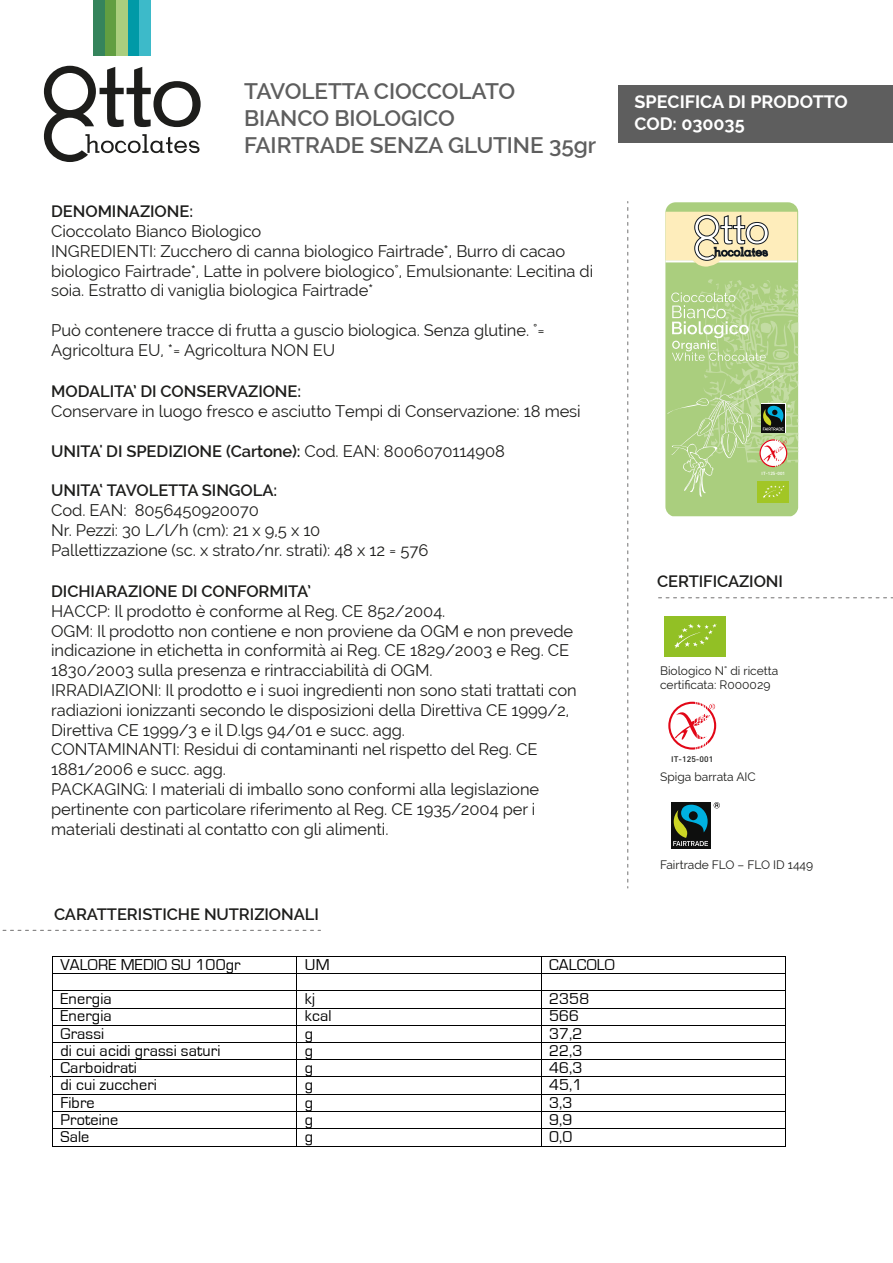
<style>
.page{position:relative;width:893px;height:1263px;background:#fff}
.page>*{position:absolute;margin:0;border:0;box-sizing:border-box;transform-origin:0 0}
.t1{font:600 22.5px/27px "Raleway";letter-spacing:-.005em;color:#5e5e5e}
.t2{font:700 18px/21.6px "Raleway";color:#fff}
.t3{font:16.5px/19.8px "Raleway";letter-spacing:-.005em;color:#1d1d1b}
.t4{font:600 16.5px "Raleway";letter-spacing:-.005em;color:#1d1d1b}
.t5{font:16.2px "Eurostile";letter-spacing:.01em;color:#000}
.t6{font:12px/14.4px "Raleway";color:#1d1d1b}
.t7{font:500 7.95px "DIN Pro";color:#1d1d1b;scale:1.08 1}
.t8{font:500 4.5px "DIN Pro";color:#fff;scale:1.08 1}
.s1{font-weight:400}
</style>
<div class="page">
<div style="left:619px;top:85px;width:274px;height:58px;background:#5e5e5e"></div>
<svg style="left:44px;top:66px;width:157px;height:96px"></svg>
<div style="left:94px;top:0;width:11px;height:56px;background:#35845c"></div>
<div style="left:105px;top:0;width:12px;height:56px;background:#619e41"></div>
<div style="left:117px;top:0;width:11px;height:56px;background:#aace7e"></div>
<div style="left:128px;top:0;width:11px;height:56px;background:#009aa7"></div>
<div style="left:139px;top:0;width:12px;height:56px;background:#3dbac9"></div>
<svg style="left:627px;top:201px;width:1px;height:687px"></svg>
<svg style="left:710px;top:802px;width:1px;height:47px"></svg>
<svg style="left:714px;top:802px;width:6px;height:6px"></svg>
<div style="left:671px;top:802px;width:39px;height:47px;background:#0e0f0e"></div>
<svg style="left:673px;top:805px;width:35px;height:41px"></svg>
<div style="left:664px;top:616px;width:62px;height:41px;background:#92c025"></div>
<svg style="left:674px;top:624px;width:43px;height:24px"></svg>
<svg style="left:668px;top:702px;width:48px;height:47px"></svg>
<svg style="left:659px;top:597px;width:234px;height:1px"></svg>
<svg style="left:2px;top:930px;width:319px;height:1px"></svg>
<hr style="left:53px;top:956px;width:243px;height:1px;background:#000">
<hr style="left:297px;top:956px;width:244px;height:1px;background:#000">
<hr style="left:541px;top:956px;width:244px;height:1px;background:#000">
<hr style="left:53px;top:973px;width:243px;height:1px;background:#000">
<hr style="left:297px;top:973px;width:244px;height:1px;background:#000">
<hr style="left:541px;top:973px;width:244px;height:1px;background:#000">
<hr style="left:53px;top:990px;width:243px;height:1px;background:#000">
<hr style="left:297px;top:990px;width:244px;height:1px;background:#000">
<hr style="left:541px;top:990px;width:244px;height:1px;background:#000">
<hr style="left:53px;top:1008px;width:243px;height:1px;background:#000">
<hr style="left:297px;top:1008px;width:244px;height:1px;background:#000">
<hr style="left:541px;top:1008px;width:244px;height:1px;background:#000">
<hr style="left:53px;top:1025px;width:243px;height:1px;background:#000">
<hr style="left:297px;top:1025px;width:244px;height:1px;background:#000">
<hr style="left:541px;top:1025px;width:244px;height:1px;background:#000">
<hr style="left:53px;top:1042px;width:243px;height:1px;background:#000">
<hr style="left:297px;top:1042px;width:244px;height:1px;background:#000">
<hr style="left:541px;top:1042px;width:244px;height:1px;background:#000">
<hr style="left:53px;top:1059px;width:243px;height:1px;background:#000">
<hr style="left:297px;top:1059px;width:244px;height:1px;background:#000">
<hr style="left:541px;top:1059px;width:244px;height:1px;background:#000">
<hr style="left:53px;top:1076px;width:243px;height:1px;background:#000">
<hr style="left:297px;top:1076px;width:244px;height:1px;background:#000">
<hr style="left:541px;top:1076px;width:244px;height:1px;background:#000">
<hr style="left:53px;top:1094px;width:243px;height:1px;background:#000">
<hr style="left:297px;top:1094px;width:244px;height:1px;background:#000">
<hr style="left:541px;top:1094px;width:244px;height:1px;background:#000">
<hr style="left:53px;top:1111px;width:243px;height:1px;background:#000">
<hr style="left:297px;top:1111px;width:244px;height:1px;background:#000">
<hr style="left:541px;top:1111px;width:244px;height:1px;background:#000">
<hr style="left:53px;top:1128px;width:243px;height:1px;background:#000">
<hr style="left:297px;top:1128px;width:244px;height:1px;background:#000">
<hr style="left:541px;top:1128px;width:244px;height:1px;background:#000">
<svg style="left:50px;top:956px;width:3px;height:191px"></svg>
<hr style="left:53px;top:1146px;width:243px;height:1px;background:#000">
<svg style="left:296px;top:956px;width:1px;height:191px"></svg>
<hr style="left:297px;top:1146px;width:244px;height:1px;background:#000">
<svg style="left:541px;top:957px;width:1px;height:189px"></svg>
<hr style="left:541px;top:1146px;width:244px;height:1px;background:#000">
<svg style="left:785px;top:956px;width:1px;height:191px"></svg>
<svg style="left:665px;top:202px;width:133px;height:314px;background:#b8d08f"></svg>
<h1 class="t1" style="left:244px;top:77px;width:353px">TAVOLETTA CIOCCOLATO<br>BIANCO BIOLOGICO<br>FAIRTRADE SENZA GLUTINE 35gr</h1>
<p class="t4" style="left:51px;top:202px;width:143px">DENOMINAZIONE:</p>
<p class="t3" style="left:51px;top:221px;width:544px">Cioccolato Bianco Biologico<br>INGREDIENTI: Zucchero di canna biologico Fairtrade*, Burro di cacao biologico Fairtrade*, Latte in polvere biologico°, Emulsionante: Lecitina di soia. Estratto di vaniglia biologica Fairtrade*</p>
<p class="t3" style="left:51px;top:320px;width:495px">Può contenere tracce di frutta a guscio biologica. Senza glutine. °=<br>Agricoltura EU, *= Agricoltura NON EU</p>
<p class="t4" style="left:51px;top:382px;width:252px">MODALITA’ DI CONSERVAZIONE:</p>
<p class="t3" style="left:51px;top:401px;width:531px">Conservare in luogo fresco e asciutto Tempi di Conservazione: 18 mesi</p>
<p class="t4" style="left:51px;top:441px;width:455px">UNITA' DI SPEDIZIONE (Cartone): <span class="s1">Cod. EAN: 8006070114908</span></p>
<p class="t4" style="left:51px;top:481px;width:228px">UNITA‘ TAVOLETTA SINGOLA:</p>
<p class="t3" style="left:51px;top:500px;width:379px">Cod. EAN: 8056450920070<br>Nr. Pezzi: 30 L/l/h (cm): 21 x 9,5 x 10<br>Pallettizzazione (sc. x strato/nr. strati): 48 x 12 = 576</p>
<p class="t4" style="left:51px;top:582px;width:261px">DICHIARAZIONE DI CONFORMITA’</p>
<p class="t3" style="left:51px;top:601px;width:527px">HACCP: Il prodotto è conforme al Reg. CE 852/2004.<br>OGM: Il prodotto non contiene e non proviene da OGM e non prevede indicazione in etichetta in conformità ai Reg. CE 1829/2003 e Reg. CE 1830/2003 sulla presenza e rintracciabilità di OGM.<br>IRRADIAZIONI: Il prodotto e i suoi ingredienti non sono stati trattati con radiazioni ionizzanti secondo le disposizioni della Direttiva CE 1999/2, Direttiva CE 1999/3 e il D.lgs 94/01 e succ. agg.<br>CONTAMINANTI: Residui di contaminanti nel rispetto del Reg. CE 1881/2006 e succ. agg.<br>PACKAGING: I materiali di imballo sono conformi alla legislazione pertinente con particolare riferimento al Reg. CE 1935/2004 per i materiali destinati al contatto con gli alimenti.</p>
<p class="t4" style="left:54px;top:904px;width:266px">CARATTERISTICHE NUTRIZIONALI</p>
<p class="t5" style="left:61px;top:955px;width:182px">VALORE MEDIO SU 100gr</p>
<p class="t5" style="left:305px;top:955px;width:26px">UM</p>
<p class="t5" style="left:549px;top:955px;width:67px">CALCOLO</p>
<p class="t5" style="left:60px;top:990px;width:53px">Energia</p>
<p class="t5" style="left:305px;top:990px;width:12px">kj</p>
<p class="t5" style="left:549px;top:990px;width:42px">2358</p>
<p class="t5" style="left:60px;top:1007px;width:53px">Energia</p>
<p class="t5" style="left:305px;top:1007px;width:28px">kcal</p>
<p class="t5" style="left:549px;top:1007px;width:32px">566</p>
<p class="t5" style="left:60px;top:1025px;width:45px">Grassi</p>
<p class="t5" style="left:305px;top:1025px;width:10px">g</p>
<p class="t5" style="left:549px;top:1025px;width:35px">37,2</p>
<p class="t5" style="left:60px;top:1041px;width:162px">di cui acidi grassi saturi</p>
<p class="t5" style="left:305px;top:1041px;width:10px">g</p>
<p class="t5" style="left:549px;top:1041px;width:35px">22,3</p>
<p class="t5" style="left:60px;top:1059px;width:78px">Carboidrati</p>
<p class="t5" style="left:305px;top:1059px;width:10px">g</p>
<p class="t5" style="left:549px;top:1059px;width:35px">46,3</p>
<p class="t5" style="left:60px;top:1076px;width:98px">di cui zuccheri</p>
<p class="t5" style="left:305px;top:1076px;width:10px">g</p>
<p class="t5" style="left:549px;top:1076px;width:35px">45,1</p>
<p class="t5" style="left:60px;top:1093px;width:36px">Fibre</p>
<p class="t5" style="left:305px;top:1093px;width:10px">g</p>
<p class="t5" style="left:549px;top:1093px;width:25px">3,3</p>
<p class="t5" style="left:60px;top:1111px;width:59px">Proteine</p>
<p class="t5" style="left:305px;top:1111px;width:10px">g</p>
<p class="t5" style="left:549px;top:1111px;width:25px">9,9</p>
<p class="t5" style="left:60px;top:1128px;width:30px">Sale</p>
<p class="t5" style="left:305px;top:1128px;width:10px">g</p>
<p class="t5" style="left:549px;top:1128px;width:25px">0,0</p>
<p class="t2" style="left:634px;top:91px;width:215px">SPECIFICA DI PRODOTTO<br>COD: 030035</p>
<p class="t8" style="left:762px;top:470px;width:23px">IT-125-001</p>
<p class="t4" style="left:657px;top:571px;width:127px">CERTIFICAZIONI</p>
<p class="t6" style="left:660px;top:663px;width:120px">Biologico N° di ricetta certificata: R000029</p>
<p class="t7" style="left:671px;top:754px;width:40px">IT-125-001</p>
<p class="t6" style="left:660px;top:769px;width:97px">Spiga barrata AIC</p>
<p class="t6" style="left:660px;top:857px;width:155px">Fairtrade FLO – FLO ID 1449</p>
</div>
